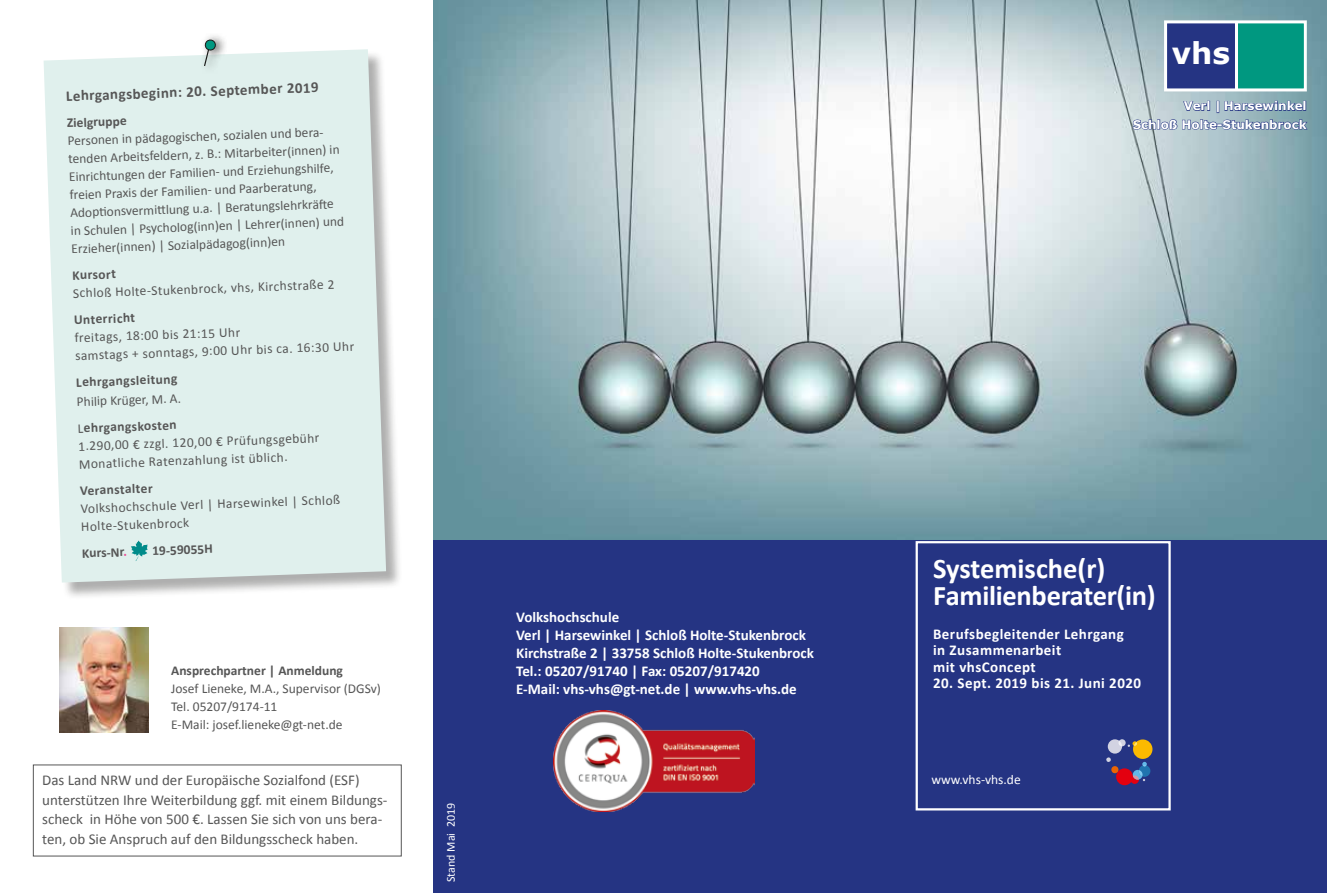
<style>
.page{position:relative;width:1327px;height:893px;background:#fff}
.page>*{position:absolute;margin:0;border:0;box-sizing:border-box;transform-origin:0 0}
.t1{font:700 30px "Verdana";color:#fff}
.t2{font:700 28.5px/27px "Calibri";letter-spacing:-.01em;color:#fff}
.t3{font:15px/19.5px "Calibri";color:#565656}
.t4{font:700 15px/18px "Calibri";color:#fff}
.t5{font:700 15px/16.5px "Calibri";letter-spacing:.03em;color:#fff}
.t6{font:700 15px "Calibri";color:#565656}
.t7{font:13.5px/18px "Calibri";color:#565656}
.t8{font:700 13.5px "Calibri";color:#565656}
.t9{font:13.5px "Calibri";color:#fff}
.t10{font:12px "Calibri";color:#fff}
.t11{font:700 11.85px/18.6px "Verdana";color:#fff;text-align:right}
.s1{font-weight:700}
.s2{color:#ea5097}
</style>
<div class="page">
<img style="left:434px;top:0;width:893px;height:541px">
<div style="left:434px;top:541px;width:893px;height:352px;background:#253483"></div>
<svg style="left:1183px;top:101px;width:26px;height:10px"></svg>
<svg style="left:1217px;top:101px;width:1px;height:12px"></svg>
<svg style="left:1224px;top:100px;width:81px;height:11px"></svg>
<svg style="left:1132px;top:119px;width:175px;height:11px;background:#7084a9"></svg>
<div style="left:1234px;top:22px;width:6px;height:68px;background:#fff"></div>
<div style="left:1238px;top:22px;width:68px;height:68px;background:#009880"></div>
<div style="left:1166px;top:22px;width:68px;height:68px;background:#253483"></div>
<div style="left:1164px;top:20px;width:142px;height:71px;border:3px solid #fff"></div>
<div style="left:915px;top:541px;width:255px;height:269px;border:2px solid #fff"></div>
<svg style="left:1106px;top:739px;width:46px;height:46px"></svg>
<img style="left:553px;top:711px;width:201px;height:100px">
<img style="left:60px;top:627px;width:89px;height:106px">
<div style="left:45px;top:51px;width:358px;height:549px;background:#1a1a18;opacity:.35"></div>
<svg style="left:44px;top:49px;width:342px;height:534px;background:#dfeeeb"></svg>
<svg style="left:131px;top:540px;width:18px;height:21px"></svg>
<div style="left:200px;top:33px;width:29px;height:42px;background:#1a1a18;opacity:.76"></div>
<svg style="left:203px;top:39px;width:14px;height:28px"></svg>
<p class="t6" style="left:66px;top:87px;width:254px;rotate:-2deg">Lehrgangsbeginn: 20. September 2019</p>
<p class="t8" style="left:67px;top:114px;width:61px;rotate:-2deg">Zielgruppe</p>
<p class="t7" style="left:67px;top:131px;width:275px;rotate:-2deg">Personen in pädagogischen, sozialen und bera&shy;tenden Arbeitsfeldern, z. B.: Mitarbeiter(innen) in Einrichtungen der Familien- und Erziehungshilfe, freien Praxis der Familien- und Paarberatung, Adopti onsvermitt lung u.a. | Beratungslehrkräft e in Schulen | Psycholog(inn)en | Lehrer(innen) und Erzieher(innen) | Sozialpädagog(inn)en</p>
<p class="t8" style="left:72px;top:267px;width:45px;rotate:-2deg">Kursort</p>
<p class="t7" style="left:73px;top:284px;width:263px;rotate:-2deg">Schloß Holte-Stukenbrock, vhs, Kirchstraße 2</p>
<p class="t8" style="left:74px;top:311px;width:63px;rotate:-2deg">Unterricht</p>
<p class="t7" style="left:74px;top:328px;width:281px;rotate:-2deg">freitags, 18:00 bis 21:15 Uhr<br>samstags + sonntags, 9:00 Uhr bis ca. 16:30 Uhr</p>
<p class="t8" style="left:76px;top:374px;width:103px;rotate:-2deg">Lehrgangsleitung</p>
<p class="t7" style="left:76px;top:388px;width:106px;line-height:26.5px;rotate:-2deg">Philip Krüger, M. A.<br>L<span class="s1">ehrgangskosten</span></p>
<p class="t7" style="left:78px;top:436px;width:243px;rotate:-2deg">1.290,00 € zzgl. 120,00 € Prüfungsgebühr<br>Monatliche Ratenzahlung ist üblich.</p>
<p class="t8" style="left:80px;top:482px;width:74px;rotate:-2deg">Veranstalter</p>
<p class="t7" style="left:80px;top:499px;width:261px;rotate:-2deg">Volkshochschule Verl | Harsewinkel | Schloß<br>Holte-Stukenbrock</p>
<p class="t8" style="left:82px;top:545px;width:46px;rotate:-2deg">Kurs-Nr<span class="s2">.</span></p>
<p class="t8" style="left:152px;top:542px;width:62px;rotate:-2deg">19-59055H</p>
<p class="t8" style="left:171px;top:662px;width:173px">Ansprechpartner | Anmeldung</p>
<p class="t7" style="left:171px;top:679px;width:211px">Josef Lieneke, M.A., Supervisor (DGSv)<br>Tel. 05207/9174-11<br>E-Mail: josef.lieneke@gt-net.de</p>
<p class="t3" style="left:42px;top:770px;width:347px">Das Land NRW und der Europäische Sozialfond (ESF) unterstützen Ihre Weiterbildung ggf. mit einem Bildungs&shy;scheck in Höhe von 500 €. Lassen Sie sich von uns bera&shy;ten, ob Sie Anspruch auf den Bildungsscheck haben.</p>
<p class="t10" style="left:443px;top:882px;width:80px;rotate:-90deg">Stand Mai 2019</p>
<p class="t4" style="left:516px;top:607px;width:299px">Volkshochschule<br>Verl | Harsewinkel | Schloß Holte-Stukenbrock Kirchstraße 2 | 33758 Schloß Holte-Stukenbrock Tel.: 05207/91740 | Fax: 05207/917420<br>E-Mail: vhs-vhs@gt-net.de | www.vhs-vhs.de</p>
<h1 class="t1" style="left:1171px;top:34px;width:60px">vhs</h1>
<p class="t11" style="left:1132px;top:97px;width:175px">Verl | Harsewinkel<br>Schloß Holte-Stukenbrock</p>
<h2 class="t2" style="left:933px;top:554px;width:224px">Systemische(r)<br>Familienberater(in)</h2>
<p class="t5" style="left:933px;top:625px;width:192px">Berufsbegleitender Lehrgang in Zusammenarbeit<br>mit vhsConcept</p>
<p class="t5" style="left:933px;top:674px;width:209px">20. Sept. 2019 bis 21. Juni 2020</p>
<p class="t9" style="left:931px;top:771px;width:91px">www.vhs-vhs.de</p>
</div>
